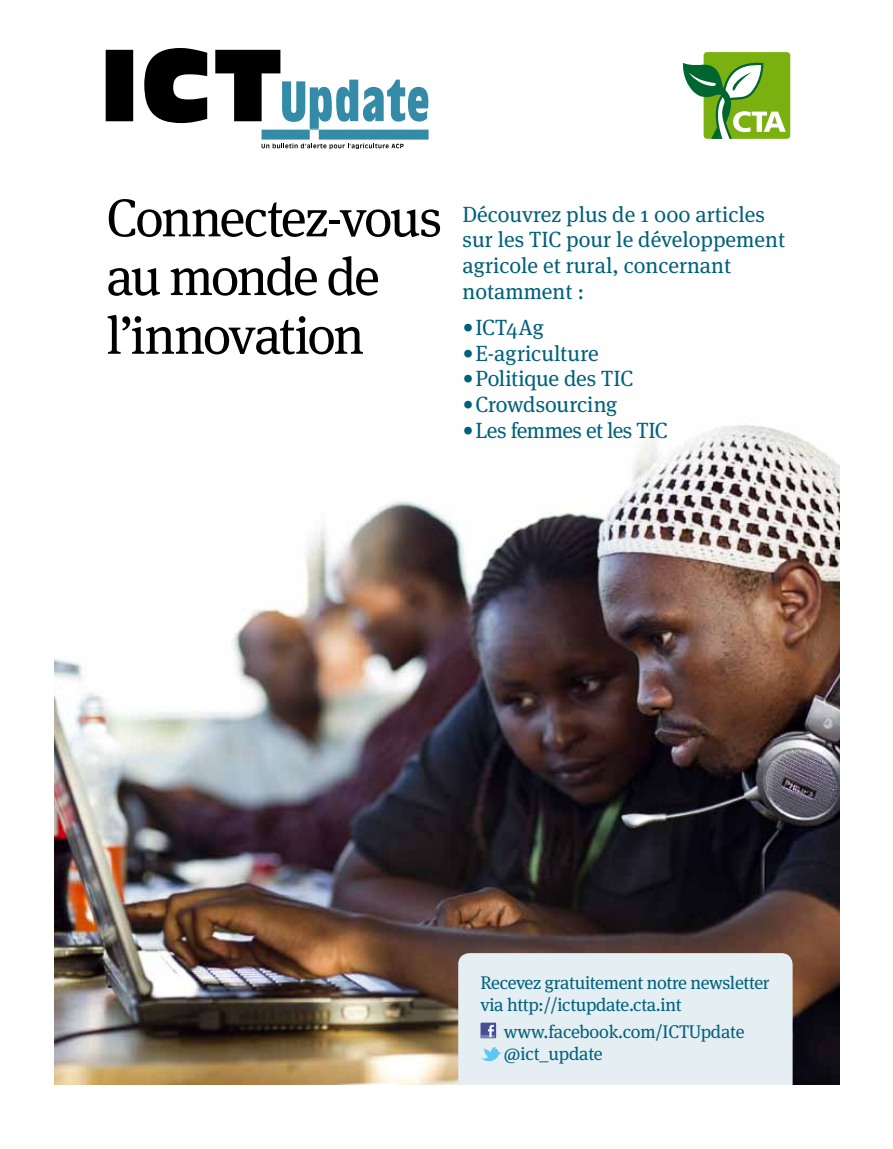
<style>
.page{position:relative;width:893px;height:1149px;background:#fff}
.page>*{position:absolute;margin:0;border:0;box-sizing:border-box;transform-origin:0 0}
.t1{font:53.25px/58.7px "Meta Serif";letter-spacing:-.045em;color:#000}
.t2{font:22.05px/25.7px "Meta Serif";color:#00617b}
.t3{font:22.05px "Meta Serif";letter-spacing:-.02em;color:#00617b}
.t4{font:18.3px/22px "Meta Serif";letter-spacing:-.02em;color:#00617b}
</style>
<div class="page">
<img style="left:54px;top:425px;width:786px;height:659px">
<svg style="left:683px;top:52px;width:108px;height:87px"></svg>
<div style="left:458px;top:952px;width:335px;height:132px;background:#e4eef3"></div>
<div style="left:480px;top:1022px;width:16px;height:15px;background:#464f93"></div>
<svg style="left:482px;top:1024px;width:13px;height:12px"></svg>
<svg style="left:480px;top:1046px;width:21px;height:17px"></svg>
<svg style="left:106px;top:48px;width:323px;height:101px"></svg>
<h1 class="t1" style="left:106px;top:183px;width:337px">Connectez-vous au monde de l’innovation</h1>
<p class="t2" style="left:462px;top:199px;width:324px">Découvrez plus de 1 000 articles sur les TIC pour le développement agricole et rural, concernant notamment :</p>
<p class="t2" style="left:462px;top:312px;width:83px">• ICT4Ag</p>
<p class="t2" style="left:462px;top:338px;width:138px">• E-agriculture</p>
<p class="t3" style="left:462px;top:360px;width:172px">• Politique des TIC</p>
<p class="t2" style="left:462px;top:389px;width:156px">• Crowdsourcing</p>
<p class="t3" style="left:462px;top:411px;width:206px">• Les femmes et les TIC</p>
<p class="t4" style="left:480px;top:969px;width:290px">Recevez gratuitement notre newsletter via http://ictupdate.cta.int</p>
<p class="t4" style="left:504px;top:1018px;width:242px">www.facebook.com/ICTUpdate @ict_update</p>
</div>
